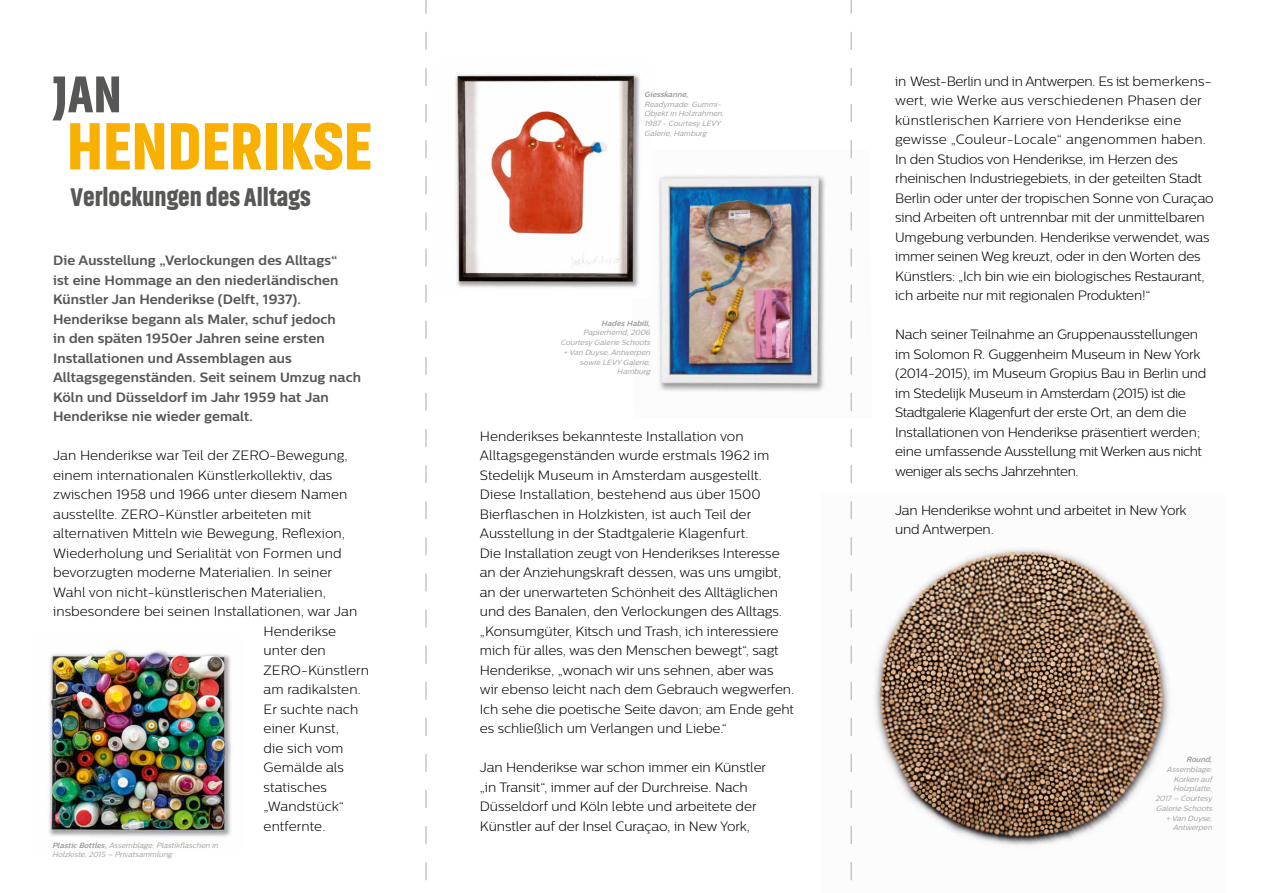
<style>
.page{position:relative;width:1263px;height:893px;background:#fff}
.page>*{position:absolute;margin:0;border:0;box-sizing:border-box;transform-origin:0 0}
.t1{font:900 66.75px "Akhand";color:#f9b000}
.t2{font:900 51.75px "Akhand";color:#575756}
.t3{font:900 25.65px "Akhand";color:#575756}
.t4{font:300 13.5px/19.5px "Centrale Sans";letter-spacing:-.005em;color:#000}
.t5{font:700 13.5px/19.5px "Centrale Sans";letter-spacing:.005em;color:#575756}
.t6{font:italic 7.5px/9.8px "Centrale Sans";color:#9d9d9c}
.t7{font:italic 700 7.5px "Centrale Sans";color:#9d9d9c}
.s1{font-weight:700}
</style>
<div class="page">
<img style="left:874px;top:548px;width:296px;height:298px">
<img style="left:658px;top:175px;width:168px;height:217px">
<img style="left:455px;top:74px;width:185px;height:214px">
<img style="left:48px;top:647px;width:183px;height:190px">
<svg style="left:425px;top:0;width:2px;height:881px"></svg>
<svg style="left:850px;top:0;width:2px;height:881px"></svg>
<h2 class="t2" style="left:53px;top:66px;width:70px">JAN</h2>
<h1 class="t1" style="left:67px;top:110px;width:307px">HENDERIKSE</h1>
<h3 class="t3" style="left:70px;top:183px;width:242px">Verlockungen des Alltags</h3>
<p class="t5" style="left:53px;top:250px;width:309px">Die Ausstellung „Verlockungen des Alltags“<br>ist eine Hommage an den niederländischen Künstler Jan Henderikse (Delft, 1937).<br>Henderikse begann als Maler, schuf jedoch<br>in den späten 1950er Jahren seine ersten Installationen und Assemblagen aus Alltagsgegenständen. Seit seinem Umzug nach Köln und Düsseldorf im Jahr 1959 hat Jan Henderikse nie wieder gemalt.</p>
<p class="t4" style="left:53px;top:446px;width:296px">Jan Henderikse war Teil der ZERO-Bewegung,</p>
<p class="t4" style="left:53px;top:465px;width:281px">einem internationalen Künstlerkollektiv, das</p>
<p class="t4" style="left:53px;top:485px;width:296px">zwischen 1958 und 1966 unter diesem Namen</p>
<p class="t4" style="left:53px;top:504px;width:260px">ausstellte. ZERO-Künstler arbeiteten mit</p>
<p class="t4" style="left:53px;top:524px;width:293px">alternativen Mitteln wie Bewegung, Reflexion,</p>
<p class="t4" style="left:53px;top:543px;width:290px">Wiederholung und Serialität von Formen und</p>
<p class="t4" style="left:53px;top:563px;width:280px">bevorzugten moderne Materialien. In seiner</p>
<p class="t4" style="left:53px;top:582px;width:274px">Wahl von nicht-künstlerischen Materialien,</p>
<p class="t4" style="left:53px;top:602px;width:306px">insbesondere bei seinen Installationen, war Jan</p>
<p class="t4" style="left:264px;top:621px;width:74px">Henderikse</p>
<p class="t4" style="left:264px;top:641px;width:63px">unter den</p>
<p class="t4" style="left:264px;top:660px;width:107px">ZERO-Künstlern</p>
<p class="t4" style="left:264px;top:679px;width:99px">am radikalsten.</p>
<p class="t4" style="left:264px;top:699px;width:96px">Er suchte nach</p>
<p class="t4" style="left:264px;top:718px;width:77px">einer Kunst,</p>
<p class="t4" style="left:264px;top:738px;width:81px">die sich vom</p>
<p class="t4" style="left:264px;top:757px;width:82px">Gemälde als</p>
<p class="t4" style="left:264px;top:777px;width:65px">statisches</p>
<p class="t4" style="left:264px;top:796px;width:82px">„Wandstück“</p>
<p class="t4" style="left:264px;top:816px;width:63px">entfernte.</p>
<p class="t6" style="left:52px;top:840px;width:170px"><span class="s1">PlasticBottles,</span>Assemblage:Plastikflaschen in<br>Holzkiste,2015 – Privatsammlung</p>
<p class="t7" style="left:644px;top:90px;width:48px">Giesskanne,</p>
<p class="t6" style="left:644px;top:99px;width:83px">Readymade:Gummi-<br>Objektin Holzrahmen,<br>1987-CourtesyLEVY<br>Galerie,Hamburg</p>
<p class="t7" style="left:601px;top:318px;width:53px">HadesHabili,</p>
<p class="t6" style="left:560px;top:328px;width:93px;text-align:right">Papierhemd,2006<br>CourtesyGalerie Schoots + Van Duyse,Antwerpen sowie LEVYGalerie,<br>Hamburg</p>
<p class="t4" style="left:480px;top:426px;width:316px">Henderikses bekannteste Installation von Alltagsgegenständen wurde erstmals 1962 im Stedelijk Museum in Amsterdam ausgestellt.<br>Diese Installation, bestehend aus über 1500<br>Bierflaschen in Holzkisten, ist auch Teil der Ausstellung in der Stadtgalerie Klagenfurt.<br>Die Installation zeugt von Henderikses Interesse an der Anziehungskraft dessen, was uns umgibt, an der unerwarteten Schönheit des Alltäglichen und des Banalen, den Verlockungen des Alltags. „Konsumgüter, Kitsch und Trash, ich interessiere mich für alles, was den Menschen bewegt“, sagt Henderikse, „wonach wir uns sehnen, aber was wir ebenso leicht nach dem Gebrauch wegwerfen.<br>Ich sehe die poetische Seite davon; am Ende geht es schließlich um Verlangen und Liebe.“</p>
<p class="t4" style="left:480px;top:758px;width:288px">Jan Henderikse war schon immer ein Künstler „in Transit“, immer auf der Durchreise. Nach Düsseldorf und Köln lebte und arbeitete der Künstler auf der Insel Curaçao, in New York,</p>
<p class="t4" style="left:895px;top:71px;width:320px">in West-Berlin und in Antwerpen. Es ist bemerkens&shy;wert, wie Werke aus verschiedenen Phasen der künstlerischen Karriere von Henderikse eine gewisse „Couleur-Locale“ angenommen haben.<br>In den Studios von Henderikse, im Herzen des rheinischen Industriegebiets, in der geteilten Stadt Berlin oder unter der tropischen Sonne von Curaçao sind Arbeiten oft untrennbar mit der unmittelbaren Umgebung verbunden. Henderikse verwendet, was immer seinen Weg kreuzt, oder in den Worten des Künstlers: „Ich bin wie ein biologisches Restaurant, ich arbeite nur mit regionalen Produkten!“</p>
<p class="t4" style="left:895px;top:325px;width:313px">Nach seiner Teilnahme an Gruppenausstellungen im Solomon R. Guggenheim Museum in New York (2014-2015), im Museum Gropius Bau in Berlin und im Stedelijk Museum in Amsterdam (2015) ist die Stadtgalerie Klagenfurt der erste Ort, an dem die Installationen von Henderikse präsentiert werden; eine umfassende Ausstellung mit Werken aus nicht weniger als sechs Jahrzehnten.</p>
<p class="t4" style="left:895px;top:500px;width:293px">Jan Henderikse wohnt und arbeitet in New York und Antwerpen.</p>
<p class="t7" style="left:1186px;top:755px;width:30px">Round,</p>
<p class="t6" style="left:1155px;top:764px;width:61px;text-align:right">Assemblage:<br>Korken auf<br>Holzplatte,<br>2017– Courtesy<br>Galerie Schoots + Van Duyse,<br>Antwerpen</p>
</div>
